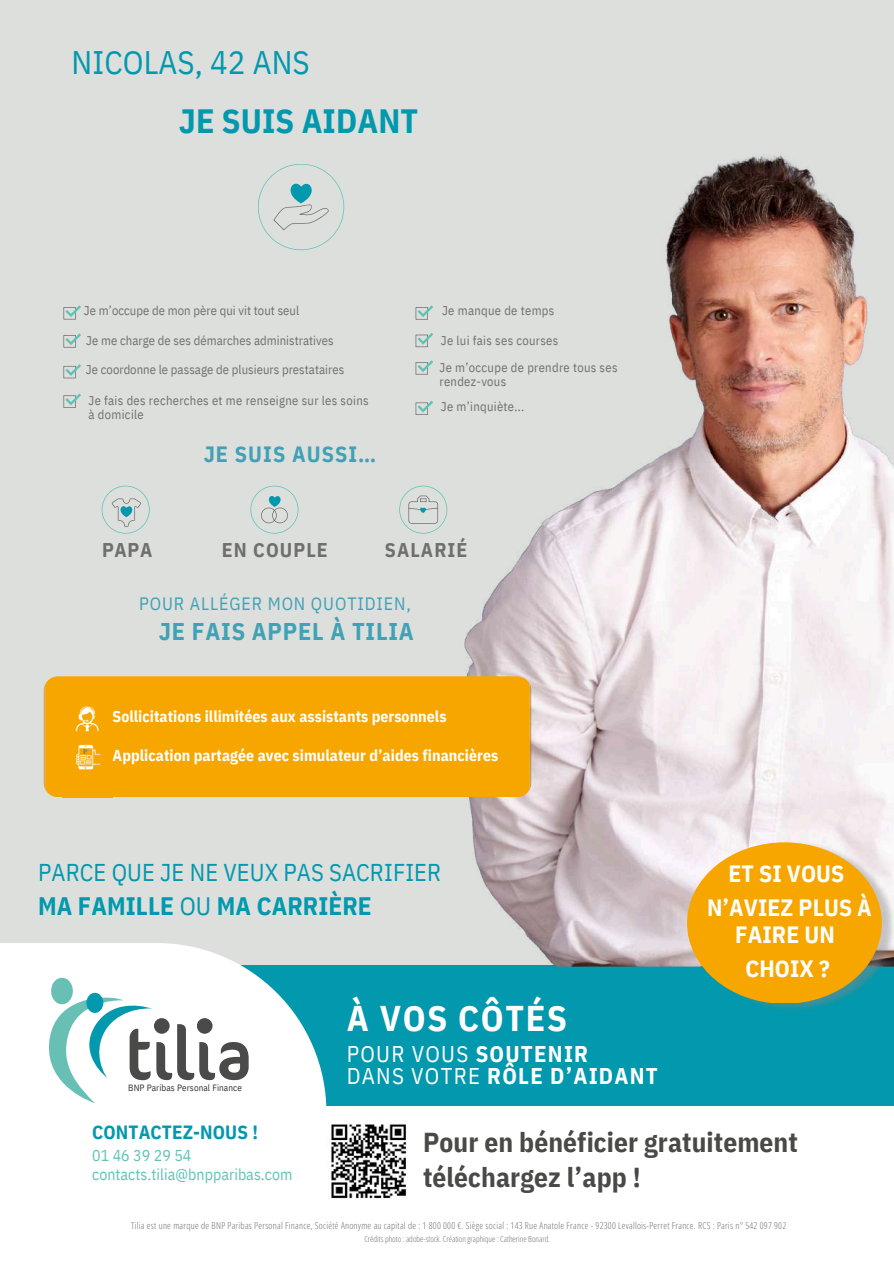
<style>
.page{position:relative;width:894px;height:1264px;background:#fff}
.page>*{position:absolute;margin:0;border:0;box-sizing:border-box;transform-origin:0 0}
.t1{font:700 35.7px "IBM Plex Sans Cond";letter-spacing:.045em;color:#fff}
.t2{font:700 33.6px "IBM Plex Sans Cond";letter-spacing:.005em;color:#0298ad}
.t3{font:32.55px "IBM Plex Sans Cond";letter-spacing:.005em;color:#0298ad}
.t4{font:700 27.3px "IBM Plex Sans Cond";letter-spacing:.005em;color:#494948}
.t5{font:700 25.2px "IBM Plex Sans Cond";letter-spacing:.005em;color:#0298ad}
.t6{font:24.3px "IBM Plex Sans Cond";letter-spacing:.005em;color:#0298ad}
.t7{font:700 24.15px "IBM Plex Sans Cond";letter-spacing:.035em;color:#41a1b5}
.t8{font:700 23.55px/33.8px "IBM Plex Sans Cond";letter-spacing:.005em;color:#fff;text-align:center}
.t9{font:700 22.8px/22.5px "IBM Plex Sans Cond";letter-spacing:.055em;color:#fff}
.t10{font:700 22.05px "IBM Plex Sans Cond";letter-spacing:.05em;color:#41a1b5}
.t11{font:700 19.8px "IBM Plex Sans Cond";letter-spacing:.055em;color:#706f6f}
.t12{font:700 19.2px "IBM Plex Sans Cond";letter-spacing:.005em;color:#0298ad}
.t13{font:17.85px "IBM Plex Sans Cond";letter-spacing:.05em;color:#41a1b5}
.t14{font:700 15.75px "IBM Plex Sans Cond";letter-spacing:.005em;color:#fff}
.t15{font:15.75px/19.2px "IBM Plex Sans Cond";letter-spacing:.005em;color:#5dc4b6}
.t16{font:12.6px/13.6px "IBM Plex Sans Cond";letter-spacing:.025em;color:#706f6f}
.t17{font:12.6px "IBM Plex Sans Cond";letter-spacing:.005em;color:#706f6f}
.t18{font:300 9.45px "Open Sans Condensed";letter-spacing:.03em;color:#706f6f}
.t19{font:9.15px "IBM Plex Sans Cond";letter-spacing:.01em;color:#333}
.t20{font:300 8.4px "Open Sans Condensed";color:#706f6f}
.s1{font-weight:400}
</style>
<div class="page">
<div style="left:0;top:0;width:893px;height:1104px;background:#dddfdd"></div>
<svg style="left:63px;top:364px;width:18px;height:15px"></svg>
<svg style="left:63px;top:305px;width:18px;height:15px"></svg>
<svg style="left:63px;top:333px;width:18px;height:15px"></svg>
<svg style="left:63px;top:393px;width:18px;height:15px"></svg>
<div style="left:12px;top:958px;width:881px;height:155px;background:#0298ad"></div>
<div style="left:0;top:937px;width:335px;height:297px;background:#fff"></div>
<svg style="left:48px;top:1011px;width:47px;height:92px"></svg>
<svg style="left:161px;top:1042px;width:9px;height:39px"></svg>
<svg style="left:170px;top:1024px;width:21px;height:57px"></svg>
<svg style="left:224px;top:1042px;width:25px;height:39px"></svg>
<svg style="left:161px;top:1018px;width:16px;height:23px"></svg>
<svg style="left:191px;top:1042px;width:33px;height:39px"></svg>
<svg style="left:189px;top:1018px;width:24px;height:23px"></svg>
<svg style="left:51px;top:977px;width:27px;height:34px"></svg>
<svg style="left:78px;top:992px;width:23px;height:28px"></svg>
<svg style="left:81px;top:996px;width:80px;height:90px"></svg>
<img style="left:280px;top:154px;width:613px;height:857px">
<svg style="left:686px;top:842px;width:195px;height:161px;background:#e0ab2b"></svg>
<div style="left:44px;top:676px;width:487px;height:120px;background:#f7a600;border-radius:15px"></div>
<img style="left:331px;top:1124px;width:76px;height:75px">
<svg style="left:101px;top:485px;width:38px;height:32px"></svg>
<svg style="left:103px;top:490px;width:47px;height:44px"></svg>
<svg style="left:112px;top:497px;width:29px;height:28px"></svg>
<svg style="left:258px;top:159px;width:91px;height:96px"></svg>
<svg style="left:282px;top:176px;width:37px;height:21px"></svg>
<svg style="left:265px;top:197px;width:72px;height:42px"></svg>
<svg style="left:250px;top:480px;width:53px;height:58px"></svg>
<svg style="left:261px;top:487px;width:28px;height:12px"></svg>
<svg style="left:253px;top:499px;width:42px;height:32px"></svg>
<svg style="left:394px;top:480px;width:58px;height:58px"></svg>
<svg style="left:400px;top:487px;width:46px;height:45px"></svg>
<svg style="left:411px;top:499px;width:23px;height:23px"></svg>
<img style="left:72px;top:699px;width:33px;height:74px">
<div style="left:62px;top:773px;width:50px;height:24px;background:#f7a600"></div>
<h1 class="t3" style="left:72px;top:40px;width:239px">NICOLAS, 42 ANS</h1>
<h6 class="t2" style="left:179px;top:98px;width:241px">JE SUIS AIDANT</h6>
<p class="t17" style="left:84px;top:302px;width:217px">Je m’occupe de mon père qui vit tout seul</p>
<p class="t16" style="left:442px;top:304px;width:114px">Je manque de temps</p>
<p class="t17" style="left:86px;top:332px;width:249px">Je me charge de ses démarches administratives</p>
<p class="t17" style="left:86px;top:361px;width:260px">Je coordonne le passage de plusieurs prestataires</p>
<p class="t16" style="left:88px;top:393px;width:281px">Je fais des recherches et me renseigne sur les soins à domicile</p>
<h4 class="t10" style="left:204px;top:439px;width:174px">JE SUIS AUSSI…</h4>
<p class="t16" style="left:441px;top:334px;width:119px">Je lui fais ses courses</p>
<p class="t16" style="left:439px;top:360px;width:179px">Je m’occupe de prendre tous ses rendez-vous</p>
<p class="t16" style="left:441px;top:399px;width:85px">Je m’inquiète...</p>
<p class="t11" style="left:102px;top:537px;width:52px">PAPA</p>
<p class="t11" style="left:222px;top:537px;width:107px">EN COUPLE</p>
<p class="t11" style="left:385px;top:537px;width:84px">SALARIÉ</p>
<p class="t13" style="left:139px;top:591px;width:273px">POUR ALLÉGER MON QUOTIDIEN,</p>
<p class="t7" style="left:159px;top:615px;width:256px">JE FAIS APPEL À TILIA</p>
<h6 class="t14" style="left:112px;top:705px;width:335px">Sollicitations illimitées aux assistants personnels</h6>
<h6 class="t14" style="left:112px;top:745px;width:387px">Application partagée avec simulateur d’aides financières</h6>
<p class="t6" style="left:38px;top:856px;width:404px">PARCE QUE JE NE VEUX PAS SACRIFIER</p>
<p class="t5" style="left:38px;top:888px;width:335px">MA FAMILLE <span class="s1">OU</span> MA CARRIÈRE</p>
<p class="t19" style="left:128px;top:1081px;width:115px">BNP Paribas Personal Finance</p>
<p class="t1" style="left:347px;top:994px;width:221px">À VOS CÔTÉS</p>
<p class="t9" style="left:347px;top:1041px;width:312px"><span class="s1">POUR VOUS</span> SOUTENIR<br><span class="s1">DANS VOTRE</span> RÔLE D’AIDANT</p>
<h4 class="t8" style="left:728px;top:856px;width:117px">ET SI VOUS</h4>
<p class="t8" style="left:706px;top:890px;width:166px">N’AVIEZ PLUS À</p>
<p class="t8" style="left:735px;top:917px;width:101px">FAIRE UN<br>CHOIX ?</p>
<p class="t12" style="left:92px;top:1119px;width:167px">CONTACTEZ-NOUS !</p>
<p class="t15" style="left:92px;top:1145px;width:202px">01 46 39 29 54 contacts.tilia@bnpparibas.com</p>
<p class="t4" style="left:423px;top:1124px;width:376px">Pour en bénéficier gratuitement</p>
<p class="t4" style="left:423px;top:1159px;width:219px">téléchargez l’app !</p>
<p class="t18" style="left:131px;top:1219px;width:656px">Tilia est une marque de BNP Paribas Personal Finance, Société Anonyme au capital de : 1 800 000 €. Siège social : 143 Rue Anatole France - 92300 Levallois-Perret France. RCS : Paris n° 542 097 902</p>
<p class="t20" style="left:364px;top:1232px;width:187px">Crédits photo : adobe-stock. Création graphique : Catherine Bonard.</p>
</div>
